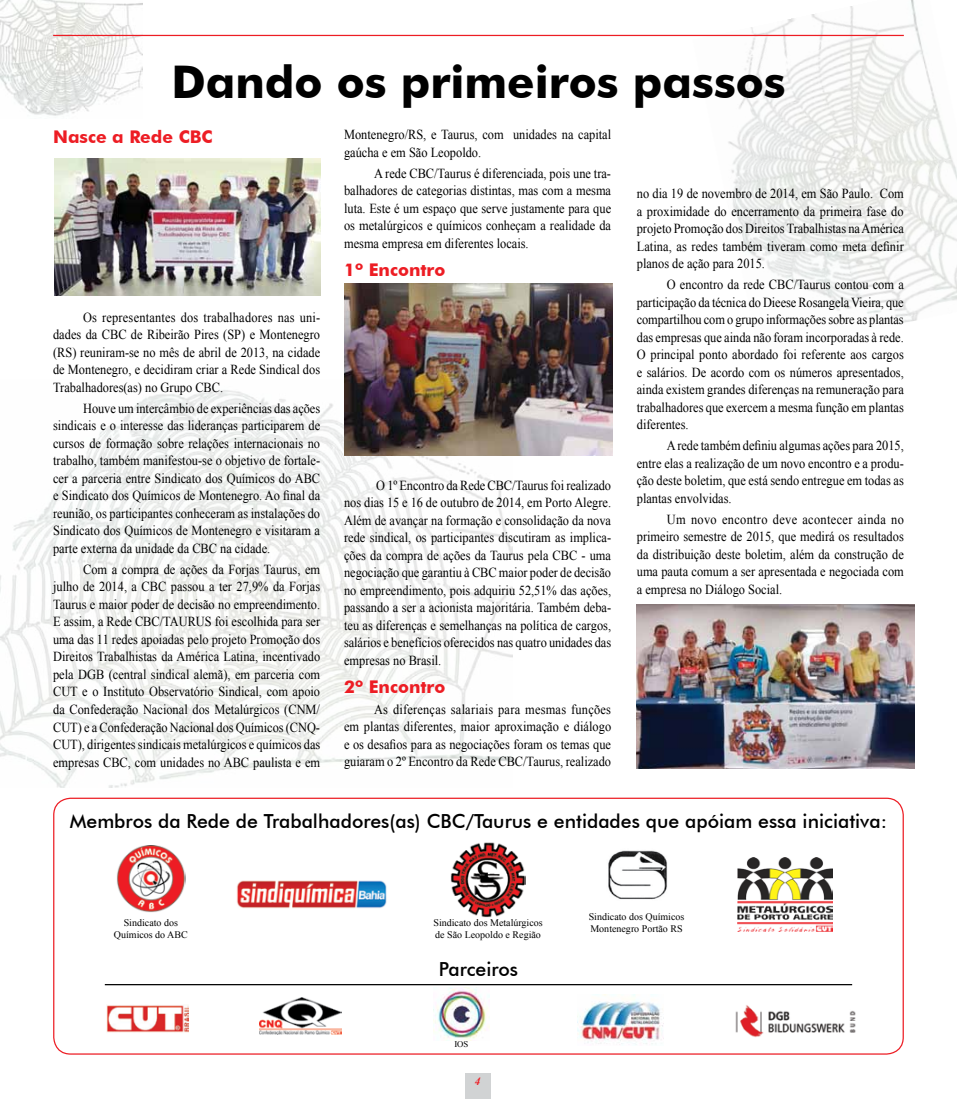
<style>
.page{position:relative;width:957px;height:1099px;background:#fff}
.page>*{position:absolute;margin:0;border:0;box-sizing:border-box;transform-origin:0 0}
.t1{font:700 45px "Futura BT";color:#000}
.t2{font:500 19.38px "Futura BT";color:#000}
.t3{font:700 17.5px "Futura BT";color:#ed1d24}
.t4{font:13.75px/17.5px "Times New Roman";color:#000;text-align:justify;scale:.9 1}
.t5{font:italic 700 11.25px "Times New Roman";color:#ed1d24}
.t6{font:10px/12px "Times New Roman";color:#000}
.t7{font:8.75px "Times New Roman";color:#000}
</style>
<div class="page">
<div style="left:465px;top:1073px;width:25px;height:25px;background:#d1d3d4"></div>
<img style="left:692px;top:0;width:265px;height:323px">
<img style="left:0;top:380px;width:512px;height:407px">
<img style="left:117px;top:845px;width:68px;height:67px">
<img style="left:259px;top:997px;width:83px;height:37px">
<img style="left:637px;top:605px;width:277px;height:163px">
<img style="left:0;top:0;width:142px;height:116px">
<hr style="left:53px;top:35px;width:851px;height:1px;background:#ed1d24">
<img style="left:345px;top:283px;width:267px;height:172px">
<img style="left:55px;top:158px;width:265px;height:137px">
<img style="left:608px;top:850px;width:59px;height:50px">
<img style="left:450px;top:842px;width:76px;height:75px">
<img style="left:738px;top:857px;width:95px;height:74px">
<img style="left:433px;top:987px;width:56px;height:53px">
<img style="left:237px;top:880px;width:150px;height:28px">
<img style="left:107px;top:1005px;width:81px;height:28px">
<img style="left:578px;top:994px;width:85px;height:51px">
<img style="left:735px;top:1005px;width:121px;height:32px">
<hr style="left:105px;top:984px;width:747px;height:1px;background:#000">
<h1 class="t1" style="left:171px;top:55px;width:616px">Dando os primeiros passos</h1>
<p class="t3" style="left:53px;top:126px;width:161px">Nasce a Rede CBC</p>
<p class="t4" style="left:53px;top:308px;width:298px;text-indent:30px">Os representantes dos trabalhadores nas uni&shy;dades da CBC de Ribeirão Pires (SP) e Montenegro (RS) reuniram-se no mês de abril de 2013, na cidade de Montenegro, e decidiram criar a Rede Sindical dos Trabalhadores(as) no Grupo CBC.</p>
<p class="t4" style="left:53px;top:399px;width:298px;text-indent:30px">Houve um intercâmbio de experiências das ações sindicais e o interesse das lideranças participarem de cursos de formação sobre relações internacionais no trabalho, também manifestou-se o objetivo de fortale&shy;cer a parceria entre Sindicato dos Químicos do ABC e Sindicato dos Químicos de Montenegro. Ao final da reunião, os participantes conheceram as instalações do Sindicato dos Químicos de Montenegro e visitaram a parte externa da unidade da CBC na cidade.</p>
<p class="t4" style="left:53px;top:560px;width:298px;text-indent:30px">Com a compra de ações da Forjas Taurus, em julho de 2014, a CBC passou a ter 27,9% da Forjas Taurus e maior poder de decisão no empreendimento.<br>E assim, a Rede CBC/TAURUS foi escolhida para ser uma das 11 redes apoiadas pelo projeto Promoção dos Direitos Trabalhistas da América Latina, incentivado pela DGB (central sindical alemã), em parceria com CUT e o Instituto Observatório Sindical, com apoio da Confederação Nacional dos Metalúrgicos (CNM/ CUT) e a Confederação Nacional dos Químicos (CNQ-CUT), dirigentes sindicais metalúrgicos e químicos das empresas CBC, com unidades no ABC paulista e em</p>
<p class="t4" style="left:344px;top:126px;width:298px">Montenegro/RS, e Taurus, com unidades na capital gaúcha e em São Leopoldo.</p>
<p class="t4" style="left:344px;top:164px;width:298px;text-indent:30px">A rede CBC/Taurus é diferenciada, pois une tra&shy;balhadores de categorias distintas, mas com a mesma luta. Este é um espaço que serve justamente para que os metalúrgicos e químicos conheçam a realidade da mesma empresa em diferentes locais.</p>
<p class="t3" style="left:344px;top:259px;width:103px">1º Encontro</p>
<p class="t4" style="left:344px;top:476px;width:298px;text-indent:32px">O 1º Encontro da Rede CBC/Taurus foi realizado nos dias 15 e 16 de outubro de 2014, em Porto Alegre.<br>Além de avançar na formação e consolidação da nova rede sindical, os participantes discutiram as implica&shy;ções da compra de ações da Taurus pela CBC - uma negociação que garantiu à CBC maior poder de decisão no empreendimento, pois adquiriu 52,51% das ações, passando a ser a acionista majoritária. Também deba&shy;teu as diferenças e semelhanças na política de cargos, salários e benefícios oferecidos nas quatro unidades das empresas no Brasil.</p>
<p class="t3" style="left:344px;top:676px;width:103px">2º Encontro</p>
<p class="t4" style="left:344px;top:700px;width:298px;text-indent:30px">As diferenças salariais para mesmas funções em plantas diferentes, maior aproximação e diálogo e os desafios para as negociações foram os temas que guiaram o 2º Encontro da Rede CBC/Taurus, realizado</p>
<p class="t4" style="left:637px;top:184px;width:298px">no dia 19 de novembro de 2014, em São Paulo. Com a proximidade do encerramento da primeira fase do projeto Promoção dos Direitos Trabalhistas na América Latina, as redes também tiveram como meta definir planos de ação para 2015.</p>
<p class="t4" style="left:637px;top:275px;width:298px;text-indent:30px">O encontro da rede CBC/Taurus contou com a participação da técnica do Dieese Rosangela Vieira, que compartilhou com o grupo informações sobre as plantas das empresas que ainda não foram incorporadas à rede.<br>O principal ponto abordado foi referente aos cargos e salários. De acordo com os números apresentados, ainda existem grandes diferenças na remuneração para trabalhadores que exercem a mesma função em plantas diferentes.</p>
<p class="t4" style="left:637px;top:436px;width:298px;text-indent:30px">A rede também definiu algumas ações para 2015, entre elas a realização de um novo encontro e a produ&shy;ção deste boletim, que está sendo entregue em todas as plantas envolvidas.</p>
<p class="t4" style="left:637px;top:510px;width:298px;text-indent:30px">Um novo encontro deve acontecer ainda no primeiro semestre de 2015, que medirá os resultados da distribuição deste boletim, além da construção de uma pauta comum a ser apresentada e negociada com a empresa no Diálogo Social.</p>
<h2 class="t2" style="left:70px;top:809px;width:819px">Membros da Rede de Trabalhadores(as) CBC/Taurus e entidades que apóiam essa iniciativa:</h2>
<p class="t6" style="left:114px;top:916px;width:75px;text-align:center">Sindicato dos<br>Químicos do ABC</p>
<p class="t6" style="left:433px;top:916px;width:111px">Sindicato dos Metalúrgicos de São Leopoldo e Região</p>
<h2 class="t2" style="left:439px;top:957px;width:81px">Parceiros</h2>
<p class="t7" style="left:454px;top:1038px;width:16px">IOS</p>
<p class="t5" style="left:475px;top:1073px;width:7px">4</p>
<p class="t6" style="left:589px;top:910px;width:97px">Sindicato dos Químicos<br>Montenegro Portão RS</p>
</div>
